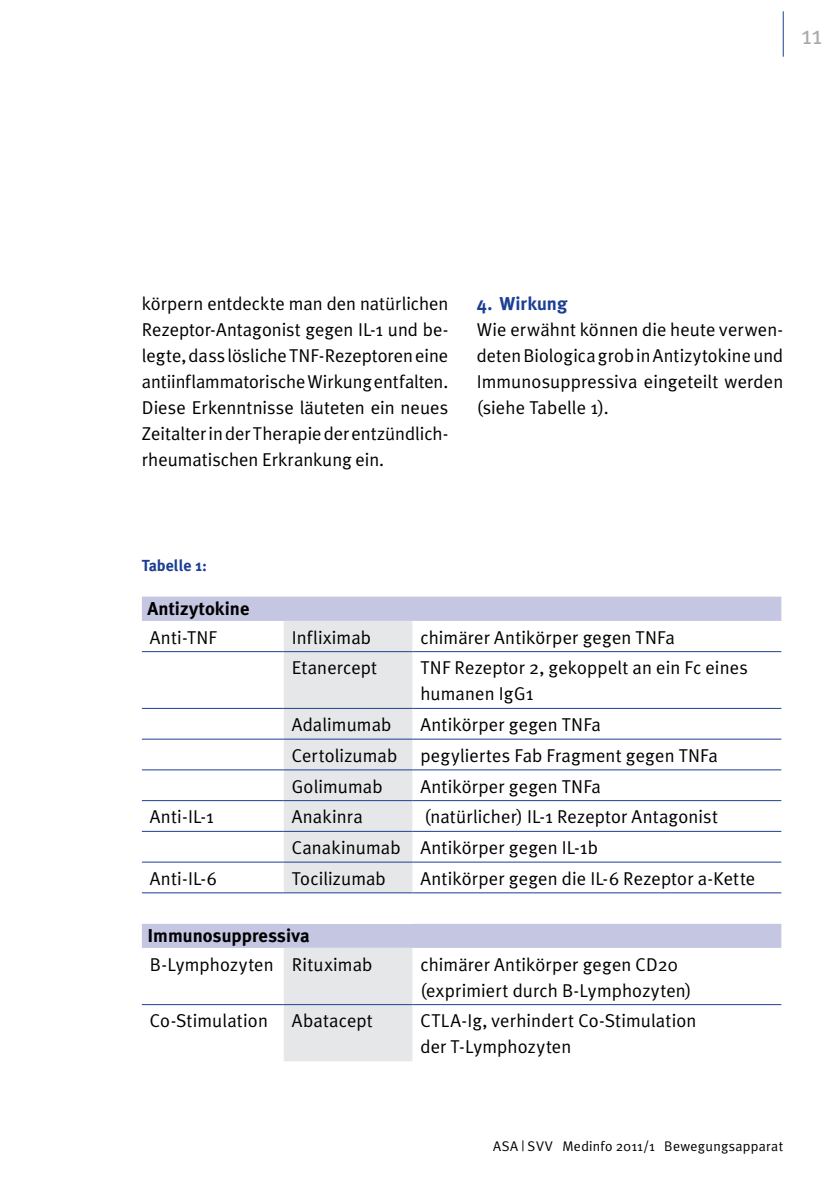
<style>
.page{position:relative;width:840px;height:1191px;background:#fff}
.page>*{position:absolute;margin:0;border:0;box-sizing:border-box;transform-origin:0 0}
.t1{font:26px "Meta Plus Normal";color:#a7a9ac}
.t2{font:18.6px/26px "Meta Plus Normal";letter-spacing:.005em;color:#000}
.t3{font:700 18.6px "Meta Plus";letter-spacing:.005em;color:#000}
.t4{font:700 18.6px "Meta Plus";letter-spacing:.005em;color:#1c3e94}
.t5{font:700 16px "Meta Plus";color:#1c3e94}
.t6{font:14px "Meta Plus Normal";letter-spacing:.02em;color:#000}
</style>
<div class="page">
<hr style="left:782px;top:11px;width:1px;height:46px;background:#1c3e94">
<svg style="left:142px;top:596px;width:638px;height:352px"></svg>
<svg style="left:283px;top:621px;width:129px;height:440px;background:#e3e4e7"></svg>
<svg style="left:142px;top:893px;width:638px;height:30px"></svg>
<div style="left:283px;top:893px;width:129px;height:30px;background:#fff"></div>
<hr style="left:142px;top:651px;width:141px;height:1px;background:#1c3e94">
<hr style="left:283px;top:651px;width:129px;height:1px;background:#1c3e94">
<hr style="left:412px;top:651px;width:368px;height:1px;background:#1c3e94">
<hr style="left:142px;top:708px;width:141px;height:1px;background:#1c3e94">
<hr style="left:283px;top:708px;width:129px;height:1px;background:#1c3e94">
<hr style="left:412px;top:708px;width:368px;height:1px;background:#1c3e94">
<hr style="left:142px;top:739px;width:141px;height:1px;background:#1c3e94">
<hr style="left:283px;top:739px;width:129px;height:1px;background:#1c3e94">
<hr style="left:412px;top:739px;width:368px;height:1px;background:#1c3e94">
<hr style="left:142px;top:769px;width:141px;height:1px;background:#1c3e94">
<hr style="left:283px;top:769px;width:129px;height:1px;background:#1c3e94">
<hr style="left:412px;top:769px;width:368px;height:1px;background:#1c3e94">
<hr style="left:142px;top:800px;width:141px;height:1px;background:#1c3e94">
<hr style="left:283px;top:800px;width:129px;height:1px;background:#1c3e94">
<hr style="left:412px;top:800px;width:368px;height:1px;background:#1c3e94">
<hr style="left:142px;top:831px;width:141px;height:1px;background:#1c3e94">
<hr style="left:283px;top:831px;width:129px;height:1px;background:#1c3e94">
<hr style="left:412px;top:831px;width:368px;height:1px;background:#1c3e94">
<hr style="left:142px;top:861px;width:141px;height:1px;background:#1c3e94">
<hr style="left:283px;top:861px;width:129px;height:1px;background:#1c3e94">
<hr style="left:412px;top:861px;width:368px;height:1px;background:#1c3e94">
<hr style="left:142px;top:892px;width:141px;height:1px;background:#1c3e94">
<hr style="left:283px;top:892px;width:129px;height:1px;background:#1c3e94">
<hr style="left:412px;top:892px;width:368px;height:1px;background:#1c3e94">
<hr style="left:142px;top:1004px;width:141px;height:1px;background:#1c3e94">
<hr style="left:283px;top:1004px;width:129px;height:1px;background:#1c3e94">
<hr style="left:412px;top:1004px;width:368px;height:1px;background:#1c3e94">
<h1 class="t1" style="left:800px;top:20px;width:22px">11</h1>
<p class="t2" style="left:142px;top:290px;width:308px;text-align:justify">körpern entdeckte man den natürlichen Rezeptor-Antagonist gegen IL-1 und be&shy;legte, dass lösliche TNF-Rezeptoren eine antiinflammatorische Wirkung entfalten.<br>Diese Erkenntnisse läuteten ein neues Zeitalter in der Therapie der entzündlich&shy;rheumatischen Erkrankung ein.</p>
<p class="t4" style="left:476px;top:292px;width:92px">4. Wirkung</p>
<p class="t2" style="left:476px;top:316px;width:308px;text-align:justify">Wie erwähnt können die heute verwen&shy;deten Biologica grob in Antizytokine und Immunosuppressiva eingeteilt werden (siehe Tabelle 1).</p>
<p class="t5" style="left:142px;top:556px;width:66px">Tabelle 1:</p>
<p class="t3" style="left:147px;top:598px;width:103px">Antizytokine</p>
<p class="t2" style="left:150px;top:624px;width:69px">Anti-TNF</p>
<p class="t2" style="left:291px;top:624px;width:81px">Infliximab</p>
<p class="t2" style="left:420px;top:624px;width:256px">chimärer Antikörper gegen TNFa</p>
<p class="t2" style="left:291px;top:654px;width:87px">Etanercept</p>
<p class="t2" style="left:420px;top:654px;width:329px">TNF Rezeptor 2, gekoppelt an ein Fc eines humanen IgG1</p>
<p class="t2" style="left:291px;top:711px;width:101px">Adalimumab</p>
<p class="t2" style="left:291px;top:709px;width:427px;line-height:30.8px;text-indent:129px">Antikörper gegen TNFa<br>Certolizumab pegyliertes Fab Fragment gegen TNFa<br>Golimumab</p>
<p class="t2" style="left:420px;top:773px;width:182px">Antikörper gegen TNFa</p>
<p class="t2" style="left:291px;top:801px;width:427px;line-height:30.8px;text-indent:133px">(natürlicher) IL-1 Rezeptor Antagonist<br>Canakinumab Antikörper gegen IL-1b</p>
<p class="t2" style="left:150px;top:803px;width:65px">Anti-IL-1</p>
<p class="t2" style="left:291px;top:803px;width:72px">Anakinra</p>
<p class="t2" style="left:150px;top:865px;width:68px">Anti-IL-6</p>
<p class="t2" style="left:291px;top:865px;width:95px">Tocilizumab</p>
<p class="t2" style="left:420px;top:865px;width:336px">Antikörper gegen die IL-6 Rezeptor a-Kette</p>
<p class="t3" style="left:147px;top:925px;width:164px">Immunosuppressiva</p>
<p class="t2" style="left:150px;top:951px;width:224px">B-Lymphozyten Rituximab</p>
<p class="t2" style="left:420px;top:951px;width:272px">chimärer Antikörper gegen CD20 (exprimiert durch B-Lymphozyten)</p>
<p class="t2" style="left:150px;top:1007px;width:119px">Co-Stimulation</p>
<p class="t2" style="left:291px;top:1007px;width:83px">Abatacept</p>
<p class="t2" style="left:420px;top:1007px;width:277px">CTLA-Ig, verhindert Co-Stimulation der T-Lymphozyten</p>
<p class="t6" style="left:493px;top:1138px;width:291px">ASA | SVV Medinfo 2011/1 Bewegungsapparat</p>
</div>
